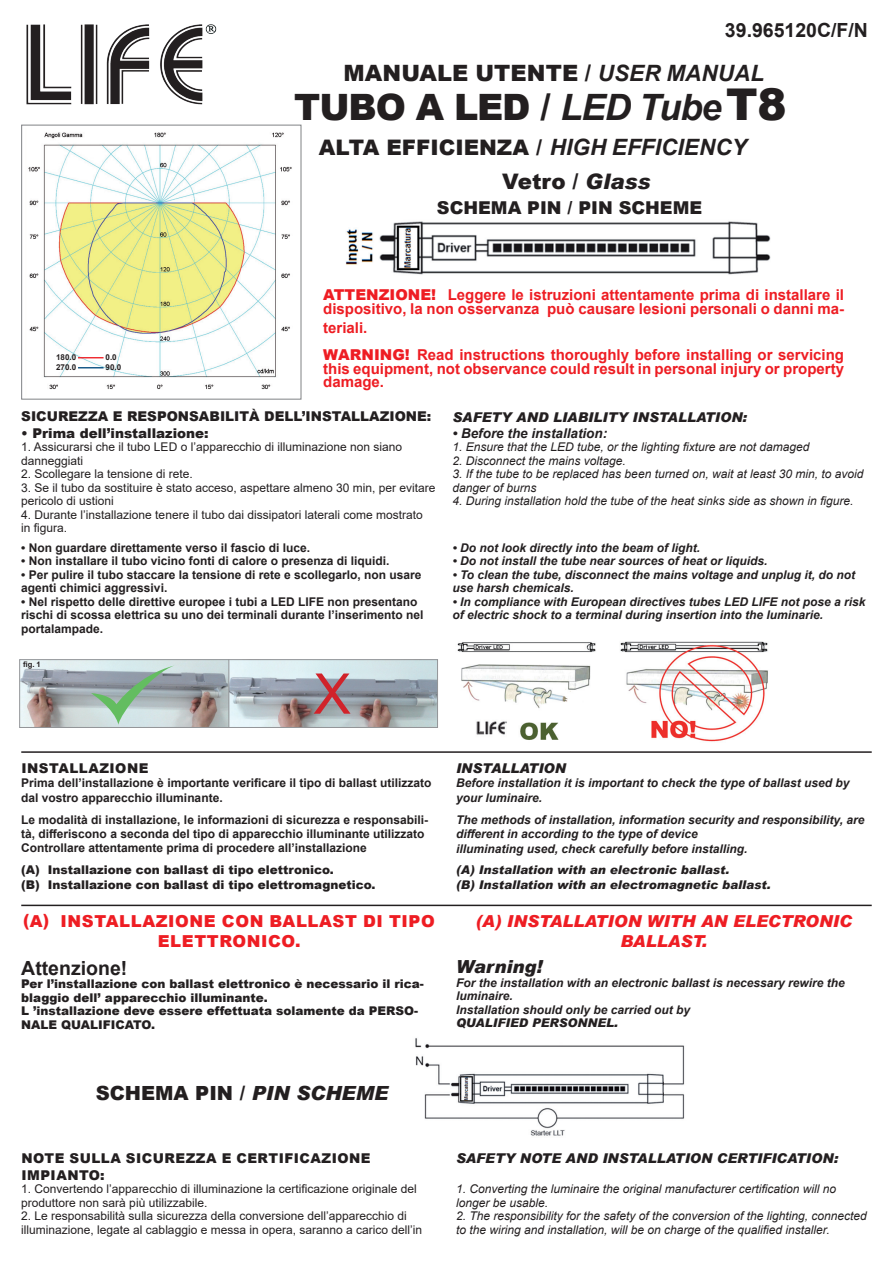
<style>
.page{position:relative;width:893px;height:1263px;background:#fff}
.page>*{position:absolute;margin:0;border:0;box-sizing:border-box;transform-origin:0 0}
.t1{font:56.1px "Arial";color:#d1232a}
.t2{font:900 43.8px "Arial";color:#231f20}
.t3{font:900 36.3px "Arial";letter-spacing:-.03em;color:#231f20}
.t4{font:900 22.5px "Arial";letter-spacing:.005em;color:#231f20}
.t5{font:900 21.45px "Arial";color:#231f20}
.t6{font:700 19.5px "Arial";color:#231f20}
.t7{font:900 19.5px "Arial";color:#231f20}
.t8{font:italic 900 18px "Arial";color:#231f20}
.t9{font:900 17.7px "Arial";color:#231f20}
.t10{font:900 16.5px/19.8px "Arial";letter-spacing:.035em;color:#ee1d23;text-align:center}
.t11{font:italic 900 16.5px/19.8px "Arial";color:#ee1d23;text-align:center}
.t12{font:700 15px/13.5px "Arial";color:#ee1d23}
.t13{font:italic 900 13.5px "Arial";color:#231f20}
.t14{font:900 13.5px "Arial";color:#231f20}
.t15{font:900 13.5px/16.2px "Arial";letter-spacing:.035em;color:#231f20}
.t16{font:italic 700 13.5px "Arial";color:#231f20}
.t17{font:700 12px/13.5px "Arial";color:#231f20}
.t18{font:italic 700 12px/13.5px "Arial";color:#231f20}
.t19{font:12px/13.5px "Arial";color:#231f20}
.t20{font:italic 12px/13.5px "Arial";color:#231f20}
.t21{font:900 12px/13.5px "Arial";color:#231f20}
.t22{font:italic 900 12px/14.4px "Arial";color:#231f20}
.t23{font:700 8.1px/10.1px "Arial";color:#231f20}
.t24{font:700 7.65px "Arial";color:#231f20}
.s1{font-weight:700;font-style:italic}
.s2{font-weight:700;font-style:italic;font-size:22.5px}
.s3{font-style:italic}
.s4{font-weight:900}
</style>
<div class="page">
<img style="left:26px;top:24px;width:191px;height:81px">
<img style="left:28px;top:132px;width:264px;height:258px">
<div style="left:21px;top:125px;width:280px;height:274px;border:1px solid #808285"></div>
<svg style="left:78px;top:357px;width:26px;height:1px"></svg>
<svg style="left:78px;top:367px;width:26px;height:1px"></svg>
<img style="left:21px;top:661px;width:415px;height:65px">
<div style="left:228px;top:659px;width:210px;height:69px;border:1px solid #939598"></div>
<div style="left:19px;top:659px;width:210px;height:69px;border:1px solid #939598"></div>
<svg style="left:91px;top:665px;width:84px;height:60px;background:#a7beb6"></svg>
<img style="left:457px;top:641px;width:311px;height:101px">
<hr style="left:21px;top:751px;width:851px;height:2px;background:#231f20">
<hr style="left:21px;top:905px;width:851px;height:1px;background:#231f20">
<img style="left:415px;top:1038px;width:270px;height:98px">
<img style="left:346px;top:221px;width:425px;height:54px">
<h3 class="t6" style="left:725px;top:16px;width:145px">39.965120C/F/N</h3>
<h3 class="t4" style="left:343px;top:57px;width:422px">MANUALE UTENTE / <span class="s1">USER MANUAL</span></h3>
<h2 class="t2" style="left:726px;top:73px;width:62px">T8</h2>
<h3 class="t3" style="left:294px;top:81px;width:429px">TUBO A LED / <span class="s1">LED Tube</span></h3>
<h3 class="t5" style="left:319px;top:131px;width:429px">ALTA EFFICIENZA / <span class="s2">HIGH EFFICIENCY</span></h3>
<h3 class="t5" style="left:502px;top:166px;width:150px">Vetro / <span class="s3">Glass</span></h3>
<h3 class="t9" style="left:437px;top:194px;width:267px">SCHEMA PIN / PIN SCHEME</h3>
<p class="t12" style="left:323px;top:288px;width:522px"><span class="s4">ATTENZIONE!</span> Leggere le istruzioni attentamente prima di installare il dispositivo, la non osservanza può causare lesioni personali o danni ma-</p>
<p class="t12" style="left:323px;top:315px;width:522px;line-height:27px">teriali.<br><span class="s4">WARNING!</span> Read instructions thoroughly before installing or servicing</p>
<p class="t12" style="left:323px;top:362px;width:522px">this equipment, not observance could result in personal injury or property damage.</p>
<p class="t23" style="left:56px;top:353px;width:22px">180.0<br>270.0</p>
<p class="t23" style="left:106px;top:353px;width:17px">0.0<br>90.0</p>
<p class="t14" style="left:21px;top:407px;width:412px">SICUREZZA E RESPONSABILITÀ DELL’INSTALLAZIONE:</p>
<p class="t14" style="left:21px;top:423px;width:189px">• Prima dell’installazione:</p>
<p class="t19" style="left:21px;top:440px;width:382px">1. Assicurarsi che il tubo LED o l’apparecchio di illuminazione non siano danneggiati</p>
<p class="t19" style="left:21px;top:467px;width:173px">2. Scollegare la tensione di rete.</p>
<p class="t19" style="left:21px;top:480px;width:416px">3. Se il tubo da sostituire è stato acceso, aspettare almeno 30 min, per evitare pericolo di ustioni</p>
<p class="t19" style="left:21px;top:507px;width:403px">4. Durante l’installazione tenere il tubo dai dissipatori laterali come mostrato in figura.</p>
<p class="t13" style="left:452px;top:408px;width:296px">SAFETY AND LIABILITY INSTALLATION:</p>
<p class="t16" style="left:452px;top:424px;width:156px">• Before the installation:</p>
<p class="t20" style="left:452px;top:440px;width:358px">1. Ensure that the LED tube, or the lighting fixture are not damaged</p>
<p class="t20" style="left:452px;top:454px;width:175px">2. Disconnect the mains voltage.</p>
<p class="t20" style="left:452px;top:467px;width:412px">3. If the tube to be replaced has been turned on, wait at least 30 min, to avoid danger of burns</p>
<p class="t20" style="left:452px;top:494px;width:402px">4. During installation hold the tube of the heat sinks side as shown in figure.</p>
<p class="t17" style="left:21px;top:541px;width:290px">• Non guardare direttamente verso il fascio di luce.</p>
<p class="t17" style="left:21px;top:554px;width:370px">• Non installare il tubo vicino fonti di calore o presenza di liquidi.</p>
<p class="t17" style="left:21px;top:568px;width:402px">• Per pulire il tubo staccare la tensione di rete e scollegarlo, non usare agenti chimici aggressivi.</p>
<p class="t17" style="left:21px;top:595px;width:404px">• Nel rispetto delle direttive europee i tubi a LED LIFE non presentano rischi di scossa elettrica su uno dei terminali durante l’inserimento nel portalampade.</p>
<p class="t24" style="left:23px;top:659px;width:19px">fig. 1</p>
<h1 class="t1" style="left:313px;top:655px;width:39px">X</h1>
<p class="t18" style="left:452px;top:541px;width:249px">• Do not look directly into the beam of light.</p>
<p class="t18" style="left:452px;top:555px;width:316px">• Do not install the tube near sources of heat or liquids.</p>
<p class="t18" style="left:452px;top:568px;width:404px">• To clean the tube, disconnect the mains voltage and unplug it, do not use harsh chemicals.</p>
<p class="t18" style="left:452px;top:595px;width:414px">• In compliance with European directives tubes LED LIFE not pose a risk of electric shock to a terminal during insertion into the luminarie.</p>
<p class="t15" style="left:21px;top:759px;width:128px">INSTALLAZIONE</p>
<p class="t17" style="left:21px;top:776px;width:412px;line-height:14.4px">Prima dell’installazione è importante verificare il tipo di ballast utilizzato dal vostro apparecchio illuminante.</p>
<p class="t17" style="left:21px;top:812px;width:408px;line-height:14.4px">Le modalità di installazione, le informazioni di sicurezza e responsabili&shy;tà, differiscono a seconda del tipo di apparecchio illuminante utilizzato<br>Controllare attentamente prima di procedere all’installazione</p>
<p class="t21" style="left:21px;top:862px;width:356px;line-height:14.4px">(A) Installazione con ballast di tipo elettronico.<br>(B) Installazione con ballast di tipo elettromagnetico.</p>
<h3 class="t10" style="left:23px;top:911px;width:413px">(A) INSTALLAZIONE CON BALLAST DI TIPO<br>ELETTRONICO.</h3>
<h3 class="t6" style="left:21px;top:954px;width:108px">Attenzione!</h3>
<p class="t21" style="left:21px;top:977px;width:404px">Per l’installazione con ballast elettronico è necessario il rica&shy;blaggio dell’ apparecchio illuminante.<br>L ’installazione deve essere effettuata solamente da PERSO-NALE QUALIFICATO.</p>
<p class="t13" style="left:456px;top:760px;width:112px">INSTALLATION</p>
<p class="t18" style="left:456px;top:776px;width:395px;line-height:14.4px">Before installation it is important to check the type of ballast used by your luminaire.</p>
<p class="t18" style="left:456px;top:813px;width:410px;line-height:14.4px">The methods of installation, information security and responsibility, are different in according to the type of device<br>illuminating used, check carefully before installing.</p>
<p class="t22" style="left:456px;top:863px;width:316px">(A) Installation with an electronic ballast.<br>(B) Installation with an electromagnetic ballast.</p>
<h3 class="t11" style="left:476px;top:911px;width:378px">(A) INSTALLATION WITH AN ELECTRONIC<br>BALLAST.</h3>
<h3 class="t8" style="left:456px;top:956px;width:88px">Warning!</h3>
<p class="t18" style="left:456px;top:976px;width:390px">For the installation with an electronic ballast is necessary rewire the luminaire.<br>Installation should only be carried out by</p>
<p class="t22" style="left:456px;top:1015px;width:164px">QUALIFIED PERSONNEL.</p>
<h3 class="t7" style="left:96px;top:1078px;width:294px">SCHEMA PIN / <span class="s3">PIN SCHEME</span></h3>
<p class="t15" style="left:21px;top:1150px;width:351px">NOTE SULLA SICUREZZA E CERTIFICAZIONE<br>IMPIANTO:</p>
<p class="t19" style="left:21px;top:1182px;width:397px">1. Convertendo l’apparecchio di illuminazione la certificazione originale del produttore non sarà più utilizzabile.</p>
<p class="t19" style="left:21px;top:1209px;width:402px">2. Le responsabilità sulla sicurezza della conversione dell’apparecchio di illuminazione, legate al cablaggio e messa in opera, saranno a carico dell’in</p>
<p class="t13" style="left:456px;top:1150px;width:384px">SAFETY NOTE AND INSTALLATION CERTIFICATION:</p>
<p class="t20" style="left:456px;top:1182px;width:382px">1. Converting the luminaire the original manufacturer certification will no longer be usable.</p>
<p class="t20" style="left:456px;top:1209px;width:412px">2. The responsibility for the safety of the conversion of the lighting, connected to the wiring and installation, will be on charge of the qualified installer.</p>
</div>
